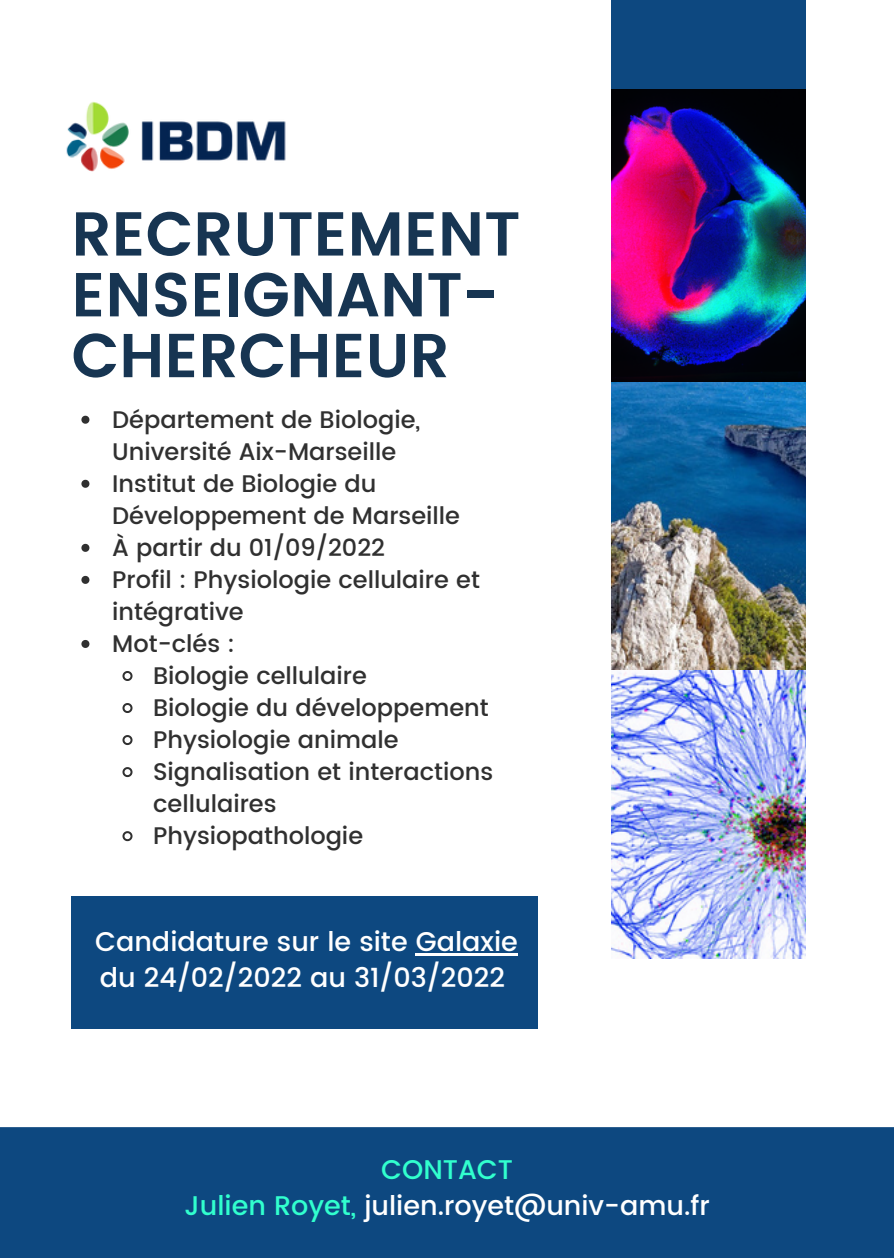
<style>
.page{position:relative;width:894px;height:1258px;background:#fff}
.page>*{position:absolute;margin:0;border:0;box-sizing:border-box;transform-origin:0 0}
.t1{font:600 61.8px "Poppins";color:#173552}
.t2{font:500 27px "Poppins";color:#fff}
.t3{font:500 27px "Poppins";color:#31ffce}
.t4{font:500 24px/32.1px "Poppins";color:#303030}
.s1{color:#31ffce}
</style>
<div class="page">
<div style="left:611px;top:0;width:194px;height:89px;background:#0d4880"></div>
<img style="left:611px;top:89px;width:194px;height:869px">
<div style="left:0;top:1127px;width:893px;height:131px;background:#0d4880"></div>
<div style="left:71px;top:896px;width:466px;height:132px;background:#0d4880"></div>
<img style="left:66px;top:101px;width:220px;height:71px">
<svg style="left:81px;top:416px;width:8px;height:8px"></svg>
<svg style="left:81px;top:480px;width:8px;height:8px"></svg>
<svg style="left:81px;top:544px;width:8px;height:8px"></svg>
<svg style="left:81px;top:576px;width:8px;height:8px"></svg>
<svg style="left:81px;top:640px;width:8px;height:8px"></svg>
<svg style="left:122px;top:671px;width:11px;height:10px"></svg>
<svg style="left:122px;top:703px;width:11px;height:10px"></svg>
<svg style="left:122px;top:735px;width:11px;height:11px"></svg>
<svg style="left:122px;top:767px;width:11px;height:11px"></svg>
<svg style="left:122px;top:831px;width:11px;height:11px"></svg>
<hr style="left:415px;top:953px;width:102px;height:3px;background:#fff">
<p class="t1" style="left:71px;top:198px;width:450px">RECRUTEMENT</p>
<p class="t1" style="left:71px;top:259px;width:428px">ENSEIGNANT-</p>
<p class="t1" style="left:71px;top:320px;width:379px">CHERCHEUR</p>
<p class="t4" style="left:112px;top:403px;width:309px">Département de Biologie,<br>Université Aix-Marseille</p>
<p class="t4" style="left:112px;top:467px;width:349px">Institut de Biologie du<br>Développement de Marseille</p>
<p class="t4" style="left:112px;top:531px;width:274px">À partir du 01/09/2022</p>
<p class="t4" style="left:112px;top:563px;width:369px">Profil : Physiologie cellulaire et intégrative</p>
<p class="t4" style="left:112px;top:628px;width:124px">Mot-clés :</p>
<p class="t4" style="left:153px;top:660px;width:215px">Biologie cellulaire</p>
<p class="t4" style="left:153px;top:692px;width:337px">Biologie du développement</p>
<p class="t4" style="left:153px;top:724px;width:247px">Physiologie animale</p>
<p class="t4" style="left:153px;top:756px;width:341px">Signalisation et interactions cellulaires</p>
<p class="t4" style="left:153px;top:820px;width:211px">Physiopathologie</p>
<p class="t2" style="left:95px;top:926px;width:424px">Candidature sur le site Galaxie</p>
<p class="t2" style="left:100px;top:962px;width:406px">du 24/02/2022 au 31/03/2022</p>
<p class="t3" style="left:381px;top:1153px;width:133px">CONTACT</p>
<p class="t2" style="left:184px;top:1189px;width:526px"><span class="s1">Julien Royet,</span> julien.royet@univ-amu.fr</p>
</div>
